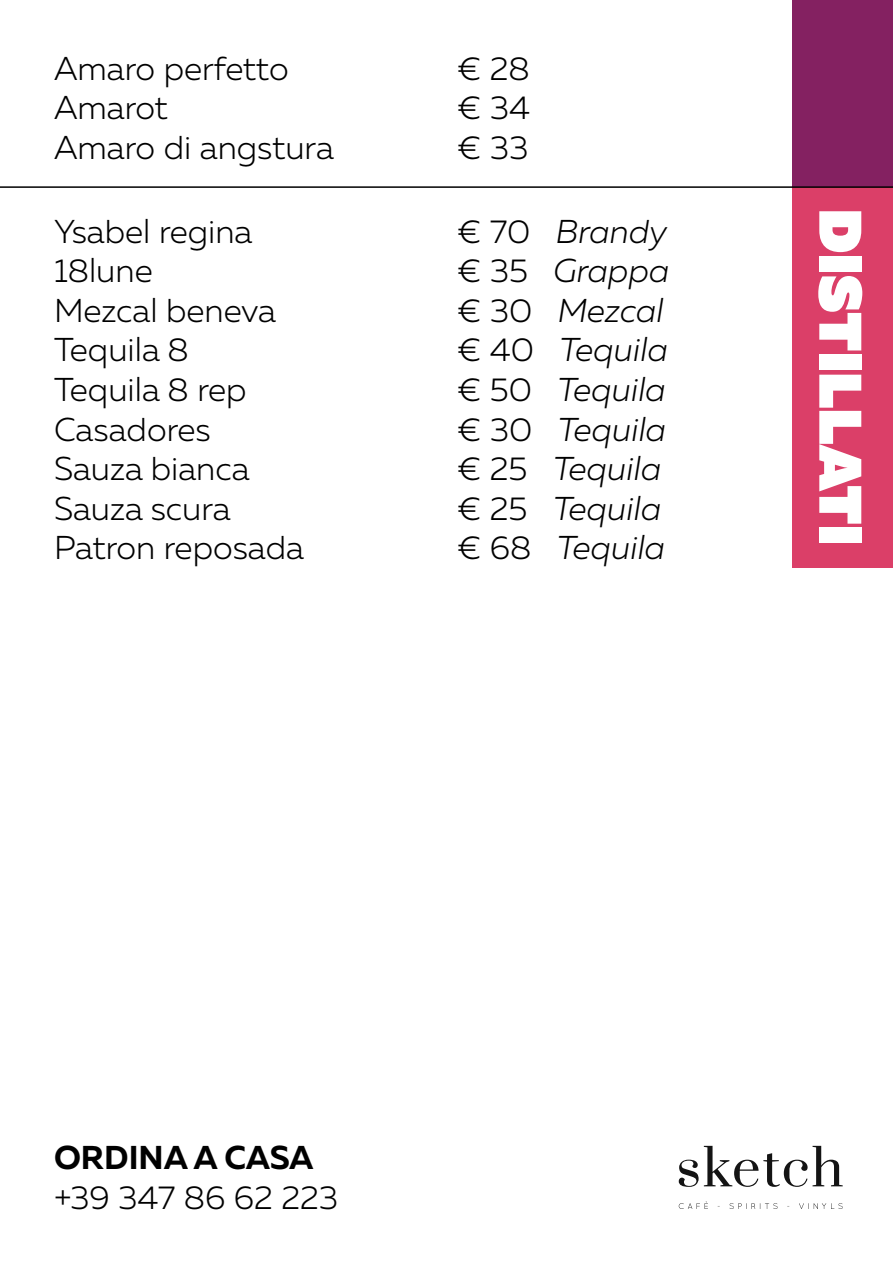
<style>
.page{position:relative;width:893px;height:1263px;background:#fff}
.page>*{position:absolute;margin:0;border:0;box-sizing:border-box;transform-origin:0 0}
.t1{font:800 60px "Muller";color:#fff}
.t2{font:300 33px/39.6px "Muller";color:#000}
.t3{font:italic 300 33px/39.6px "Muller";color:#000}
.t4{font:700 33px "Muller";color:#000}
.s1{font-style:normal}
</style>
<div class="page">
<div style="left:792px;top:186px;width:101px;height:382px;background:#db3f68"></div>
<div style="left:792px;top:0;width:101px;height:186px;background:#842161"></div>
<hr style="left:0;top:186px;width:893px;height:2px;background:#000">
<svg style="left:679px;top:1146px;width:164px;height:41px"></svg>
<svg style="left:679px;top:1201px;width:29px;height:8px"></svg>
<svg style="left:729px;top:1203px;width:49px;height:6px"></svg>
<svg style="left:799px;top:1203px;width:44px;height:6px"></svg>
<p class="t2" style="left:54px;top:48px;width:281px">Amaro perfetto<br>Amarot<br>Amaro di angstura</p>
<p class="t2" style="left:457px;top:48px;width:75px;text-align:justify">€ 28 € 34 € 33</p>
<p class="t2" style="left:54px;top:211px;width:252px">Ysabel regina<br>18lune<br>Mezcal beneva<br>Tequila 8<br>Tequila 8 rep<br>Casadores<br>Sauza bianca<br>Sauza scura<br>Patron reposada</p>
<p class="t3" style="left:457px;top:211px;width:214px"><span class="s1">€ 70</span> Brandy <span class="s1">€ 35</span> Grappa <span class="s1">€ 30</span> Mezcal <span class="s1">€ 40</span> Tequila <span class="s1">€ 50</span> Tequila <span class="s1">€ 30</span> Tequila <span class="s1">€ 25</span> Tequila <span class="s1">€ 25</span> Tequila <span class="s1">€ 68</span> Tequila</p>
<h1 class="t1" style="left:879px;top:209px;width:338px;rotate:90deg">DISTILLATI</h1>
<p class="t4" style="left:54px;top:1137px;width:261px">ORDINA A CASA</p>
<p class="t2" style="left:54px;top:1177px;width:286px">+39 347 86 62 223</p>
</div>
